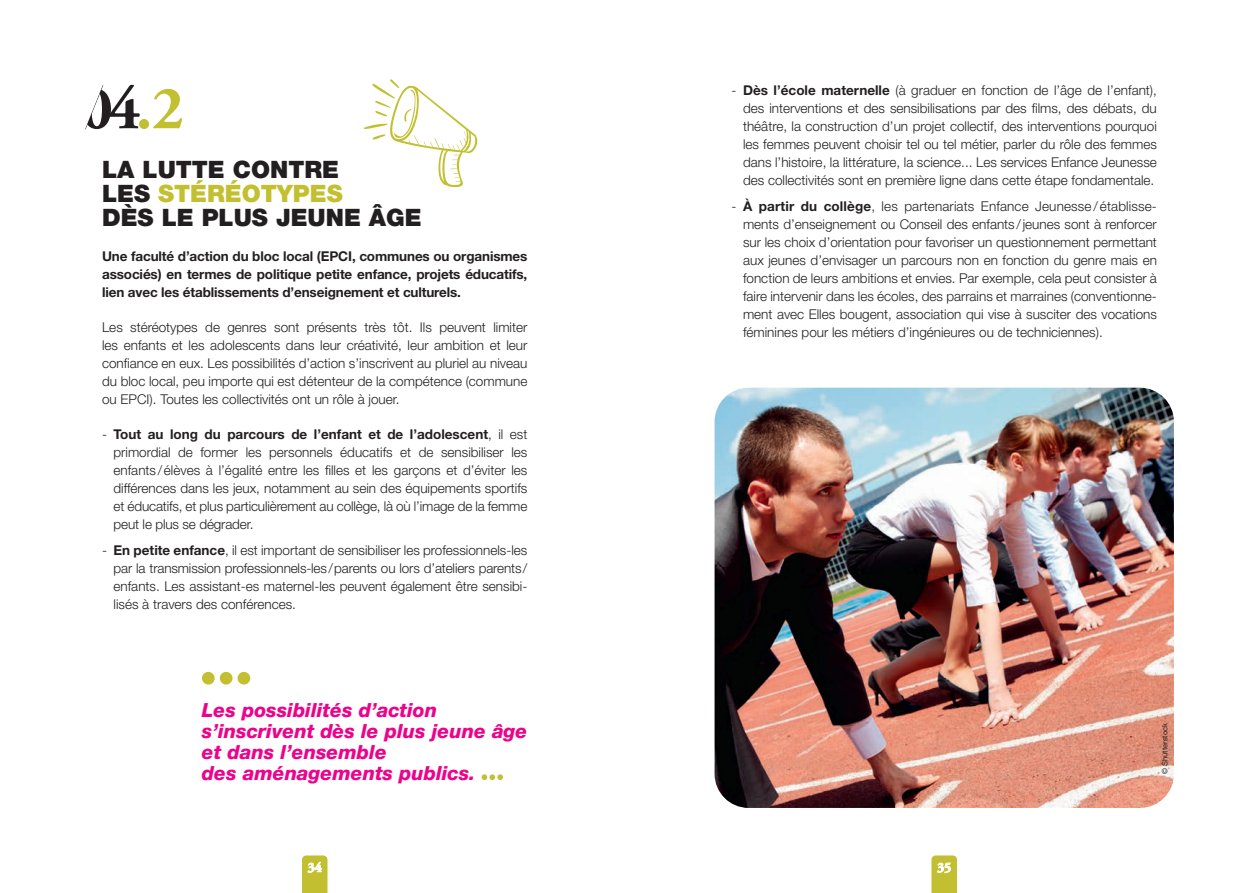
<style>
.page{position:relative;width:1259px;height:893px;background:#fff}
.page>*{position:absolute;margin:0;border:0;box-sizing:border-box;transform-origin:0 0}
.t1{font:700 61.35px "Adobe Garamond Pro";color:#231f20}
.t2{font:900 24px/24px "Helvetica Neue LT Std";color:#231f20}
.t3{font:italic 800 19.5px/21px "Helvetica Neue LT Std";color:#ed028c}
.t4{font:300 13.5px/18px "Helvetica Neue LT Std";color:#231f20;text-align:justify}
.t5{font:700 13.5px/18px "Helvetica Neue LT Std";letter-spacing:-.01em;color:#231f20;text-align:justify}
.t6{font:700 13.5px "Adobe Garamond Pro";color:#fff}
.t7{font:7.5px "Helvetica Neue LT Std";color:#231f20}
.s1{color:#c2c030}
.s2{font-weight:700}
</style>
<div class="page">
<img style="left:714px;top:388px;width:460px;height:420px">
<svg style="left:364px;top:79px;width:114px;height:108px"></svg>
<svg style="left:85px;top:85px;width:19px;height:45px"></svg>
<svg style="left:302px;top:855px;width:25px;height:38px"></svg>
<svg style="left:931px;top:855px;width:26px;height:38px"></svg>
<svg style="left:202px;top:672px;width:48px;height:13px"></svg>
<svg style="left:481px;top:774px;width:22px;height:6px"></svg>
<h1 class="t1" style="left:81px;top:73px;width:105px">04<span class="s1">.2</span></h1>
<h2 class="t2" style="left:102px;top:157px;width:321px">LA LUTTE CONTRE<br>LES <span class="s1">STÉRÉOTYPES<br></span>DÈS LE PLUS JEUNE ÂGE</h2>
<p class="t5" style="left:102px;top:247px;width:427px">Une faculté d’action du bloc local (EPCI, communes ou organismes associés) en termes de politique petite enfance, projets éducatifs, lien avec les établissements d’enseignement et culturels.</p>
<p class="t4" style="left:102px;top:318px;width:427px">Les stéréotypes de genres sont présents très tôt. Ils peuvent limiter les enfants et les adolescents dans leur créativité, leur ambition et leur confiance en eux. Les possibilités d’action s’inscrivent au pluriel au niveau du bloc local, peu importe qui est détenteur de la compétence (commune ou EPCI). Toutes les collectivités ont un rôle à jouer.</p>
<p class="t4" style="left:114px;top:425px;width:415px;text-indent:-11px">- <span class="s2">Tout au long du parcours de l’enfant et de l’adolescent</span>, il est primordial de former les personnels éducatifs et de sensibiliser les enfants / élèves à l’égalité entre les filles et les garçons et d’éviter les différences dans les jeux, notamment au sein des équipements sportifs et éducatifs, et plus particulièrement au collège, là où l’image de la femme peut le plus se dégrader.</p>
<p class="t4" style="left:114px;top:541px;width:415px;text-indent:-11px">- <span class="s2">En petite enfance</span>, il est important de sensibiliser les professionnels-les par la transmission professionnels-les / parents ou lors d’ateliers parents / enfants. Les assistant-es maternel-les peuvent également être sensibi&shy;lisés à travers des conférences.</p>
<h3 class="t3" style="left:202px;top:699px;width:327px">Les possibilités d’action s’inscrivent dès le plus jeune âge et dans l’ensemble<br>des aménagements publics.</h3>
<p class="t4" style="left:743px;top:81px;width:415px;text-indent:-11px">- <span class="s2">Dès l’école maternelle</span> (à graduer en fonction de l’âge de l’enfant), des interventions et des sensibilisations par des films, des débats, du théâtre, la construction d’un projet collectif, des interventions pourquoi les femmes peuvent choisir tel ou tel métier, parler du rôle des femmes dans l’histoire, la littérature, la science... Les services Enfance Jeunesse des collectivités sont en première ligne dans cette étape fondamentale.</p>
<p class="t4" style="left:743px;top:197px;width:415px;text-indent:-11px">- <span class="s2">À partir du collège</span>, les partenariats Enfance Jeunesse / établisse&shy;ments d’enseignement ou Conseil des enfants / jeunes sont à renforcer sur les choix d’orientation pour favoriser un questionnement permettant aux jeunes d’envisager un parcours non en fonction du genre mais en fonction de leurs ambitions et envies. Par exemple, cela peut consister à faire intervenir dans les écoles, des parrains et marraines (conventionne&shy;ment avec Elles bougent, association qui vise à susciter des vocations féminines pour les métiers d’ingénieures ou de techniciennes).</p>
<p class="t7" style="left:1160px;top:774px;width:52px;rotate:-90deg">© Shutterstock</p>
<p class="t6" style="left:308px;top:860px;width:16px">34</p>
<p class="t6" style="left:937px;top:860px;width:16px">35</p>
</div>
